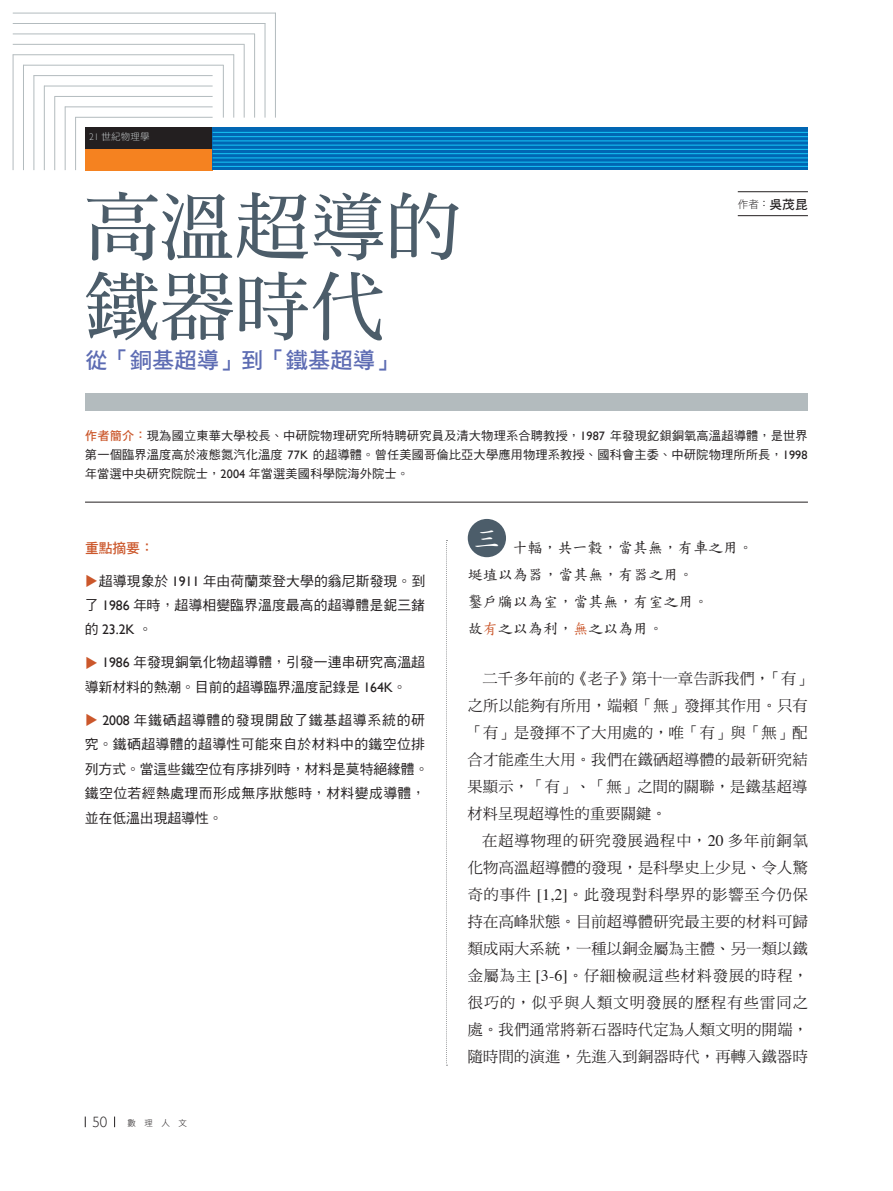
<style>
.page{position:relative;width:893px;height:1191px;background:#fff}
.page>*{position:absolute;margin:0;border:0;box-sizing:border-box;transform-origin:0 0}
.t1{font:74.4px/79.7px "DF Ming Std W7";letter-spacing:.01em;color:#4c5d6a}
.t2{font:26.55px "DF Kai Shu Std W5";color:#fff}
.t3{font:22.35px "DF Hei Std W7";color:#5d6cb3}
.t4{font:15.15px "DF Ming Std W5";letter-spacing:.02em;color:#231f20}
.t5{font:15.15px/27px "DF Biao Kai Shu Std W5";letter-spacing:-.01em;color:#231f20}
.t6{font:15.15px "DF Ming Std W5";letter-spacing:.055em;color:#231f20}
.t7{font:15.15px "DF Ming Std W5";letter-spacing:.06em;color:#231f20}
.t8{font:15.15px "DF Ming Std W5";letter-spacing:.065em;color:#231f20}
.t9{font:15.15px "DF Ming Std W5";letter-spacing:.07em;color:#231f20}
.t10{font:300 14.85px "Gill Sans";color:#231f20}
.t11{font:13.8px/24.5px "DF Hei Std W5";letter-spacing:.005em;color:#231f20;text-align:justify}
.t12{font:13.8px/24.5px "DF Hei Std W5";letter-spacing:.03em;color:#231f20}
.t13{font:13.8px "DF Hei Std W7";color:#cb572b}
.t14{font:13.8px "DF Hei Std W5";color:#cb572b}
.t15{font:12.15px/19.2px "DF Hei Std W5";letter-spacing:.01em;color:#231f20;text-align:justify}
.t16{font:10.65px "DF Hei Std W3";color:#231f20}
.t17{font:9.6px "DF Hei Std W3";letter-spacing:.01em;color:#c5cacc}
.t18{font:8.55px "DF Hei Std W3";color:#231f20}
.s1{font-family:"Gill Sans";font-weight:300}
.s2{font-family:"DF Hei Std W7";font-size:12.75px}
.s3{font-family:"DF Hei Std W7";color:#cb572b}
.s4{font-family:"Gill Sans"}
.s5{color:#cb572b}
.s6{font-family:"Times";font-size:15.9px}
</style>
<div class="page">
<hr style="left:738px;top:191px;width:70px;height:1px;background:#231f20">
<hr style="left:738px;top:215px;width:70px;height:1px;background:#231f20">
<svg style="left:446px;top:540px;width:1px;height:525px"></svg>
<div style="left:468px;top:519px;width:38px;height:38px;background:#4c5d6a;border-radius:50%"></div>
<div style="left:85px;top:393px;width:723px;height:17px;background:#b3bbbe"></div>
<hr style="left:85px;top:502px;width:723px;height:1px;background:#231f20">
<div style="left:85px;top:149px;width:128px;height:21px;background:#f58220"></div>
<div style="left:85px;top:128px;width:128px;height:21px;background:#231f20"></div>
<svg style="left:213px;top:128px;width:595px;height:42px;fill:#0166b3"></svg>
<hr style="left:213px;top:132px;width:595px;height:1px;background:#15c0f2">
<hr style="left:213px;top:136px;width:595px;height:1px;background:#15c0f2">
<hr style="left:213px;top:140px;width:595px;height:1px;background:#15c0f2">
<hr style="left:213px;top:145px;width:595px;height:1px;background:#15c0f2">
<hr style="left:213px;top:149px;width:595px;height:1px;background:#15c0f2">
<hr style="left:213px;top:153px;width:595px;height:1px;background:#15c0f2">
<hr style="left:213px;top:157px;width:595px;height:1px;background:#15c0f2">
<hr style="left:213px;top:162px;width:595px;height:1px;background:#15c0f2">
<hr style="left:213px;top:166px;width:595px;height:1px;background:#15c0f2">
<hr style="left:13px;top:54px;width:1px;height:116px;background:#b3bbbe">
<hr style="left:223px;top:65px;width:1px;height:53px;background:#b3bbbe">
<hr style="left:233px;top:54px;width:1px;height:64px;background:#b3bbbe">
<hr style="left:244px;top:44px;width:1px;height:74px;background:#b3bbbe">
<hr style="left:254px;top:34px;width:1px;height:84px;background:#b3bbbe">
<hr style="left:265px;top:23px;width:1px;height:95px;background:#b3bbbe">
<hr style="left:275px;top:13px;width:1px;height:105px;background:#b3bbbe">
<hr style="left:23px;top:65px;width:1px;height:105px;background:#b3bbbe">
<hr style="left:34px;top:75px;width:1px;height:95px;background:#b3bbbe">
<hr style="left:44px;top:86px;width:1px;height:84px;background:#b3bbbe">
<hr style="left:54px;top:96px;width:1px;height:74px;background:#b3bbbe">
<hr style="left:65px;top:107px;width:1px;height:63px;background:#b3bbbe">
<hr style="left:75px;top:117px;width:1px;height:53px;background:#b3bbbe">
<hr style="left:13px;top:54px;width:221px;height:1px;background:#b3bbbe">
<hr style="left:23px;top:65px;width:200px;height:1px;background:#b3bbbe">
<hr style="left:34px;top:75px;width:179px;height:1px;background:#b3bbbe">
<hr style="left:44px;top:86px;width:169px;height:1px;background:#b3bbbe">
<hr style="left:54px;top:96px;width:159px;height:1px;background:#b3bbbe">
<hr style="left:65px;top:107px;width:148px;height:1px;background:#b3bbbe">
<hr style="left:75px;top:117px;width:138px;height:1px;background:#b3bbbe">
<hr style="left:13px;top:13px;width:263px;height:1px;background:#b3bbbe">
<hr style="left:13px;top:23px;width:252px;height:1px;background:#b3bbbe">
<hr style="left:13px;top:34px;width:242px;height:1px;background:#b3bbbe">
<hr style="left:13px;top:44px;width:231px;height:1px;background:#b3bbbe">
<p class="t17" style="left:89px;top:131px;width:62px"><span class="s1">21</span> 世紀物理學</p>
<p class="t1" style="left:85px;top:185px;width:377px">高溫超導的鐵器時代</p>
<p class="t3" style="left:85px;top:348px;width:314px">從「銅基超導」到「鐵基超導」</p>
<p class="t16" style="left:738px;top:198px;width:72px">作者：<span class="s2">吳茂昆</span></p>
<p class="t15" style="left:85px;top:426px;width:725px"><span class="s3">作者簡介：</span>現為國立東華大學校長、中研院物理研究所特聘研究員及清大物理系合聘教授，<span class="s4">1987</span> 年發現釔鋇銅氧高溫超導體，是世界第一個臨界溫度高於液態氮汽化溫度 <span class="s4">77K</span> 的超導體。曾任美國哥倫比亞大學應用物理系教授、國科會主委、中研院物理所所長，<span class="s4">1998</span>年當選中央研究院院士，<span class="s4">2004</span> 年當選美國科學院海外院士。</p>
<p class="t13" style="left:85px;top:540px;width:70px">重點摘要：</p>
<p class="t14" style="left:99px;top:573px;width:15px;rotate:90deg">▲</p>
<p class="t11" style="left:85px;top:568px;width:342px;text-indent:14px">超導現象於 <span class="s4">1911</span> 年由荷蘭萊登大學的翁尼斯發現。到了 <span class="s4">1986</span> 年時，超導相變臨界溫度最高的超導體是鈮三鍺的 <span class="s4">23.2K</span> 。</p>
<p class="t14" style="left:99px;top:655px;width:15px;rotate:90deg">▲</p>
<p class="t11" style="left:85px;top:650px;width:342px;text-indent:17px"><span class="s4">1986</span> 年發現銅氧化物超導體，引發一連串研究高溫超導新材料的熱潮。目前的超導臨界溫度記錄是 <span class="s4">164K</span>。</p>
<p class="t14" style="left:99px;top:713px;width:15px;rotate:90deg">▲</p>
<p class="t12" style="left:85px;top:707px;width:345px;text-indent:18px"><span class="s4">2008</span> 年鐵硒超導體的發現開啟了鐵基超導系統的研究。鐵硒超導體的超導性可能來自於材料中的鐵空位排列方式。當這些鐵空位有序排列時，材料是莫特絕緣體。鐵空位若經熱處理而形成無序狀態時，材料變成導體，並在低溫出現超導性。</p>
<p class="t10" style="left:92px;top:1113px;width:16px">50</p>
<p class="t18" style="left:128px;top:1118px;width:61px">數　理　人　文</p>
<p class="t2" style="left:474px;top:524px;width:28px">三</p>
<p class="t5" style="left:468px;top:534px;width:287px;text-indent:45px">十輻，共一轂，當其無，有車之用。埏埴以為器，當其無，有器之用。<br>鑿戶牖以為室，當其無，有室之用。<br>故<span class="s5">有</span>之以為利，<span class="s5">無</span>之以為用。</p>
<p class="t4" style="left:483px;top:670px;width:331px">二千多年前的《老子》第十一章告訴我們，「有」</p>
<p class="t4" style="left:468px;top:697px;width:342px">之所以能夠有所用，端賴「無」發揮其作用。只有</p>
<p class="t4" style="left:468px;top:724px;width:342px">「有」是發揮不了大用處的，唯「有」與「無」配</p>
<p class="t4" style="left:468px;top:751px;width:342px">合才能產生大用。我們在鐵硒超導體的最新研究結</p>
<p class="t4" style="left:467px;top:778px;width:342px">果顯示，「有」、「無」之間的關聯，是鐵基超導</p>
<p class="t4" style="left:467px;top:805px;width:201px">材料呈現超導性的重要關鍵。</p>
<p class="t8" style="left:482px;top:832px;width:327px">在超導物理的研究發展過程中，<span class="s6">20</span> 多年前銅氧</p>
<p class="t4" style="left:468px;top:859px;width:342px">化物高溫超導體的發現，是科學史上少見、令人驚</p>
<p class="t6" style="left:468px;top:886px;width:342px">奇的事件 <span class="s6">[1,2]</span>。此發現對科學界的影響至今仍保</p>
<p class="t4" style="left:468px;top:913px;width:342px">持在高峰狀態。目前超導體研究最主要的材料可歸</p>
<p class="t4" style="left:468px;top:940px;width:342px">類成兩大系統，一種以銅金屬為主體、另一類以鐵</p>
<p class="t7" style="left:468px;top:967px;width:342px">金屬為主 <span class="s6">[3-6]</span>。仔細檢視這些材料發展的時程，</p>
<p class="t9" style="left:468px;top:994px;width:342px">很巧的，似乎與人類文明發展的歷程有些雷同之</p>
<p class="t4" style="left:468px;top:1021px;width:342px">處。我們通常將新石器時代定為人類文明的開端，</p>
<p class="t4" style="left:468px;top:1048px;width:342px">隨時間的演進，先進入到銅器時代，再轉入鐵器時</p>
</div>
